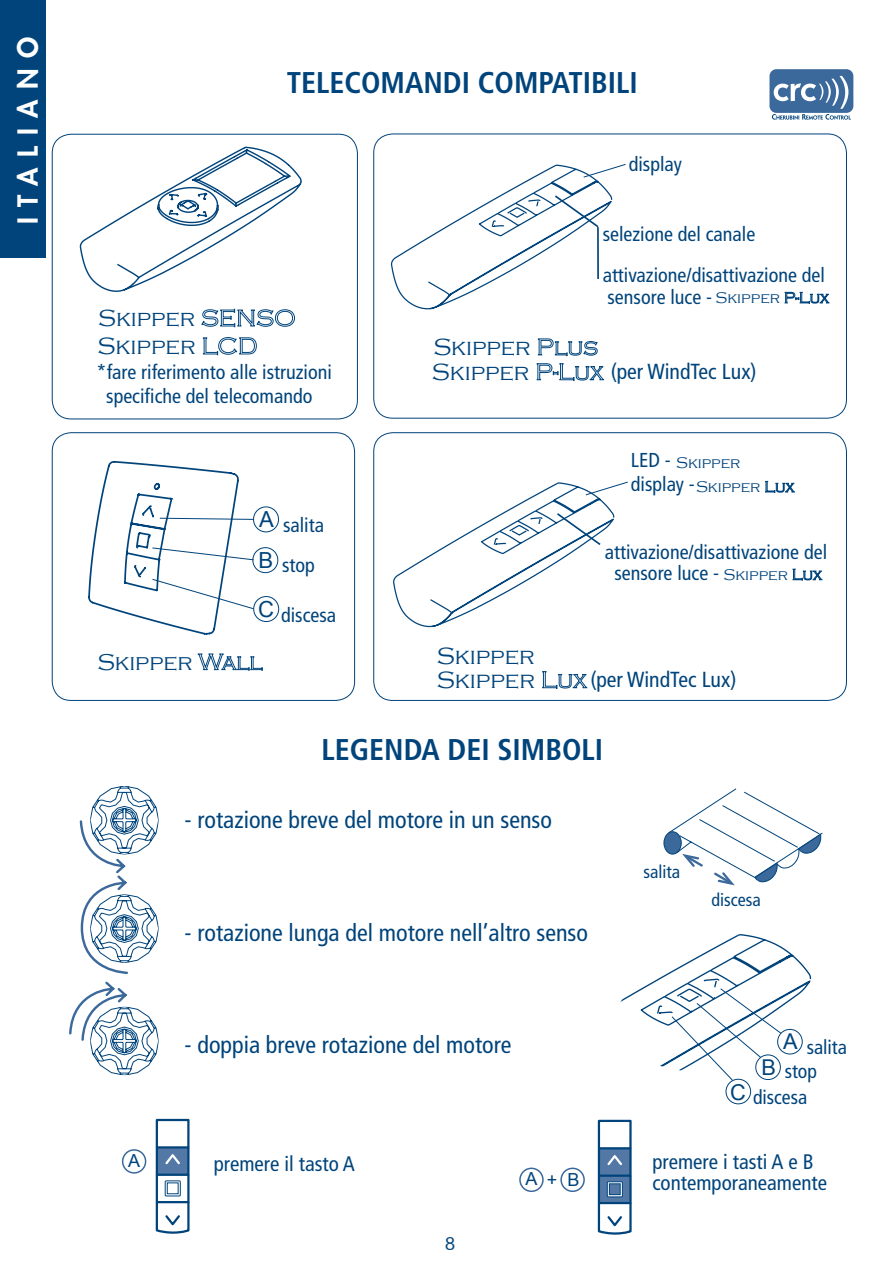
<style>
.page{position:relative;width:895px;height:1279px;background:#fff}
.page>*{position:absolute;margin:0;border:0;box-sizing:border-box;transform-origin:0 0}
.t1{font:700 condensed 30px "Frutiger LT Std";color:#00447b}
.t2{font:800 27px "Futura";letter-spacing:.395em;color:#fff}
.t3{font:300 24.3px "Copperplate Gothic";color:#00447b}
.t4{font:condensed 24px "Frutiger LT Std";color:#00447b}
.t5{font:300 24px "Copperplate Gothic";color:#00447b}
.t6{font:300 23.4px "Copperplate Gothic";color:#00447b}
.t7{font:22.2px "Arial";color:#00447b}
.t8{font:condensed 21.9px "Frutiger LT Std";color:#00447b}
.t9{font:21.9px "Arial";color:#00447b}
.t10{font:condensed 21px/21px "Frutiger LT Std";color:#00447b}
.t11{font:condensed 20.1px/24px "Frutiger LT Std";color:#00447b;text-align:center}
.t12{font:condensed 19.8px "Frutiger LT Std";color:#00447b}
.t13{font:condensed 18px "Frutiger LT Std";color:#00447b}
.t14{font:18px "Arial";color:#00447b}
.t15{font:18px "Futura BT";color:#00447b}
.t16{font:300 15.9px "Copperplate Gothic";color:#00447b}
</style>
<div class="page">
<div style="left:769px;top:69px;width:84px;height:44px;background:#3b699b;border-radius:7px"></div>
<svg style="left:772px;top:76px;width:79px;height:44px"></svg>
<div style="left:156px;top:1173px;width:34px;height:29px;background:#fff;border:2px solid #00447b"></div>
<div style="left:157px;top:1147px;width:31px;height:27px;background:#5378a6"></div>
<div style="left:156px;top:1145px;width:34px;height:30px;border:2px solid #00447b"></div>
<div style="left:156px;top:1118px;width:34px;height:30px;border:2px solid #00447b"></div>
<svg style="left:165px;top:1154px;width:15px;height:11px"></svg>
<div style="left:165px;top:1180px;width:16px;height:15px;border:1px solid #00447b"></div>
<svg style="left:155px;top:1181px;width:35px;height:53px"></svg>
<div style="left:122px;top:1148px;width:24px;height:25px;border:2px solid #3b699b;border-radius:50%"></div>
<div style="left:519px;top:1167px;width:25px;height:24px;border:2px solid #3b699b;border-radius:50%"></div>
<div style="left:560px;top:1167px;width:25px;height:24px;border:2px solid #3b699b;border-radius:50%"></div>
<div style="left:598px;top:1174px;width:34px;height:29px;background:#5378a6;border:2px solid #00447b"></div>
<div style="left:599px;top:1147px;width:31px;height:28px;background:#5378a6"></div>
<div style="left:598px;top:1146px;width:34px;height:30px;border:2px solid #00447b"></div>
<div style="left:598px;top:1119px;width:34px;height:30px;border:2px solid #00447b"></div>
<svg style="left:607px;top:1155px;width:15px;height:10px"></svg>
<div style="left:607px;top:1181px;width:16px;height:15px;border:1px solid #00447b"></div>
<svg style="left:597px;top:1182px;width:35px;height:53px"></svg>
<svg style="left:69px;top:786px;width:90px;height:289px"></svg>
<svg style="left:198px;top:653px;width:65px;height:17px"></svg>
<div style="left:253px;top:596px;width:26px;height:26px;border:1px solid #00447b;border-radius:50%"></div>
<div style="left:252px;top:547px;width:26px;height:26px;border:1px solid #00447b;border-radius:50%"></div>
<div style="left:253px;top:506px;width:26px;height:26px;border:1px solid #00447b;border-radius:50%"></div>
<svg style="left:203px;top:337px;width:54px;height:18px"></svg>
<svg style="left:80px;top:147px;width:222px;height:145px"></svg>
<svg style="left:393px;top:481px;width:235px;height:146px"></svg>
<svg style="left:542px;top:671px;width:45px;height:17px"></svg>
<svg style="left:793px;top:568px;width:29px;height:12px"></svg>
<svg style="left:765px;top:481px;width:30px;height:11px"></svg>
<svg style="left:390px;top:164px;width:236px;height:146px"></svg>
<svg style="left:785px;top:292px;width:44px;height:12px"></svg>
<div style="left:373px;top:432px;width:474px;height:268px;border:1px solid #00447b;border-radius:19px"></div>
<div style="left:52px;top:432px;width:303px;height:268px;border:1px solid #00447b;border-radius:19px"></div>
<div style="left:52px;top:134px;width:306px;height:285px;border:1px solid #00447b;border-radius:19px"></div>
<div style="left:373px;top:133px;width:474px;height:285px;border:1px solid #00447b;border-radius:19px"></div>
<hr style="left:597px;top:227px;width:2px;height:52px;background:#00447b">
<div style="left:725px;top:1078px;width:26px;height:26px;border:1px solid #00447b;border-radius:50%"></div>
<svg style="left:620px;top:934px;width:192px;height:147px"></svg>
<svg style="left:88px;top:461px;width:167px;height:174px"></svg>
<div style="left:664px;top:831px;width:17px;height:22px;background:#3b699b;border-radius:50%"></div>
<div style="left:664px;top:831px;width:17px;height:23px;border:1px solid #00447b;border-radius:50%"></div>
<svg style="left:668px;top:788px;width:155px;height:98px"></svg>
<div style="left:0;top:0;width:45px;height:258px;background:#00447b"></div>
<svg style="left:201px;top:309px;width:94px;height:18px"></svg>
<svg style="left:538px;top:338px;width:60px;height:18px"></svg>
<svg style="left:537px;top:363px;width:67px;height:18px"></svg>
<p class="t2" style="left:10px;top:224px;width:189px;rotate:-90deg">ITALIANO</p>
<p class="t1" style="left:287px;top:65px;width:353px">TELECOMANDI COMPATIBILI</p>
<p class="t11" style="left:629px;top:152px;width:55px">display</p>
<p class="t5" style="left:98px;top:305px;width:98px">Skipper</p>
<p class="t3" style="left:97px;top:333px;width:100px">Skipper</p>
<p class="t11" style="left:97px;top:360px;width:237px">*fare riferimento alle istruzioni specifiche del telecomando</p>
<p class="t7" style="left:259px;top:504px;width:16px">A</p>
<p class="t11" style="left:283px;top:512px;width:42px">salita</p>
<p class="t7" style="left:258px;top:545px;width:16px">B</p>
<p class="t11" style="left:282px;top:552px;width:34px">stop</p>
<p class="t6" style="left:97px;top:649px;width:96px">Skipper</p>
<p class="t7" style="left:258px;top:595px;width:17px">C</p>
<p class="t11" style="left:281px;top:602px;width:57px">discesa</p>
<p class="t5" style="left:433px;top:334px;width:99px">Skipper</p>
<p class="t5" style="left:432px;top:359px;width:99px">Skipper</p>
<p class="t11" style="left:603px;top:222px;width:154px">selezione del canale</p>
<p class="t11" style="left:603px;top:263px;width:224px">attivazione/disattivazione del</p>
<p class="t11" style="left:607px;top:285px;width:106px">sensore luce -</p>
<p class="t16" style="left:715px;top:289px;width:66px">Skipper</p>
<p class="t8" style="left:611px;top:358px;width:147px">(per WindTec Lux)</p>
<p class="t11" style="left:631px;top:448px;width:41px">LED -</p>
<p class="t11" style="left:631px;top:472px;width:65px">display -</p>
<p class="t16" style="left:676px;top:453px;width:66px">Skipper</p>
<p class="t16" style="left:696px;top:478px;width:66px">Skipper</p>
<p class="t11" style="left:605px;top:539px;width:224px">attivazione/disattivazione del</p>
<p class="t11" style="left:614px;top:561px;width:106px">sensore luce -</p>
<p class="t16" style="left:723px;top:565px;width:66px">Skipper</p>
<p class="t5" style="left:437px;top:643px;width:99px">Skipper</p>
<p class="t3" style="left:437px;top:666px;width:100px">Skipper</p>
<p class="t8" style="left:590px;top:667px;width:147px">(per WindTec Lux)</p>
<p class="t1" style="left:321px;top:731px;width:283px">LEGENDA DEI SIMBOLI</p>
<p class="t14" style="left:128px;top:1148px;width:14px">A</p>
<p class="t4" style="left:185px;top:805px;width:369px">- rotazione breve del motore in un senso</p>
<p class="t4" style="left:185px;top:918px;width:405px">- rotazione lunga del motore nell’altro senso</p>
<p class="t4" style="left:185px;top:1030px;width:328px">- doppia breve rotazione del motore</p>
<p class="t13" style="left:643px;top:861px;width:38px">salita</p>
<p class="t13" style="left:711px;top:889px;width:51px">discesa</p>
<p class="t9" style="left:783px;top:1026px;width:16px">A</p>
<p class="t12" style="left:807px;top:1034px;width:42px">salita</p>
<p class="t9" style="left:761px;top:1052px;width:16px">B</p>
<p class="t12" style="left:785px;top:1059px;width:34px">stop</p>
<p class="t9" style="left:730px;top:1077px;width:17px">C</p>
<p class="t12" style="left:753px;top:1085px;width:56px">discesa</p>
<p class="t10" style="left:214px;top:1152px;width:143px">premere il tasto A</p>
<p class="t10" style="left:652px;top:1150px;width:176px">premere i tasti A e B contemporaneamente</p>
<p class="t14" style="left:525px;top:1166px;width:14px">A</p>
<p class="t14" style="left:547px;top:1167px;width:12px">+</p>
<p class="t14" style="left:567px;top:1167px;width:14px">B</p>
<p class="t15" style="left:445px;top:1232px;width:12px">8</p>
</div>
